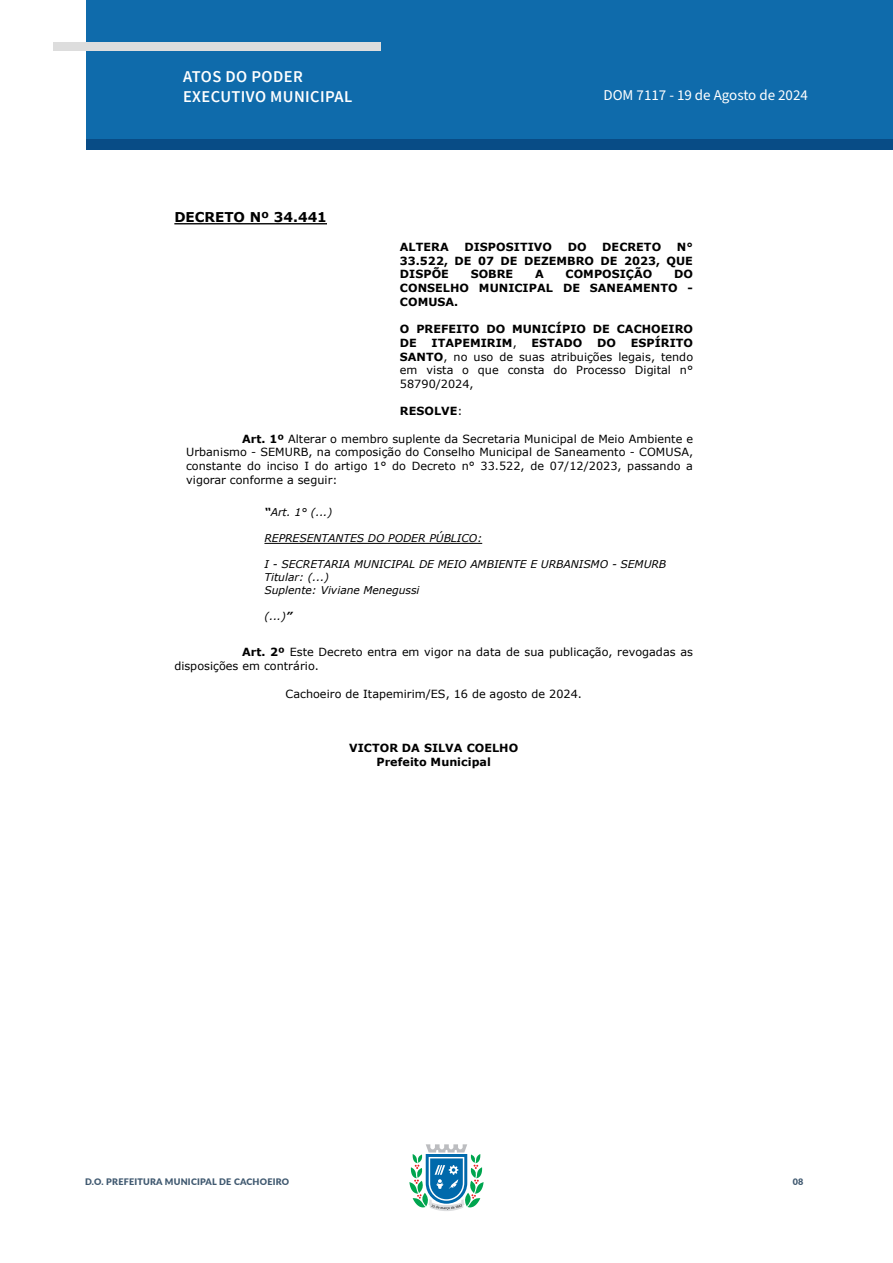
<style>
.page{position:relative;width:893px;height:1263px;background:#fff}
.page>*{position:absolute;margin:0;border:0;box-sizing:border-box;transform-origin:0 0}
.t1{font:600 16.5px/19.8px "Source Sans Pro";letter-spacing:.025em;color:#fff}
.t2{font:15px "Source Sans Pro";color:#fff}
.t3{font:700 13.5px "Verdana";color:#000}
.t4{font:11.25px/13.6px "Verdana";letter-spacing:.005em;color:#000;text-align:justify}
.t5{font:700 11.25px/13.6px "Verdana";color:#000;text-align:justify}
.t6{font:italic 10.65px/13px "Verdana";color:#000}
.t7{font:900 9px "Lato";letter-spacing:.025em;color:#405970}
.s1{font-weight:700}
.s2{font-weight:400}
</style>
<div class="page">
<svg style="left:409px;top:1144px;width:75px;height:67px"></svg>
<div style="left:86px;top:0;width:807px;height:140px;background:#0f6bab"></div>
<div style="left:87px;top:140px;width:806px;height:10px;background:#084c86"></div>
<div style="left:53px;top:42px;width:328px;height:9px;background:#ddd"></div>
<hr style="left:174px;top:223px;width:153px;height:1px;background:#000">
<hr style="left:264px;top:543px;width:218px;height:1px;background:#000">
<h1 class="t1" style="left:183px;top:67px;width:171px">ATOS DO PODER<br>EXECUTIVO MUNICIPAL</h1>
<p class="t3" style="left:174px;top:208px;width:154px">DECRETO Nº 34.441</p>
<p class="t2" style="left:603px;top:85px;width:206px">DOM 7117 - 19 de Agosto de 2024</p>
<p class="t5" style="left:400px;top:240px;width:50px">ALTERA</p>
<p class="t5" style="left:464px;top:240px;width:89px">DISPOSITIVO</p>
<p class="t5" style="left:568px;top:240px;width:20px">DO</p>
<p class="t5" style="left:602px;top:240px;width:60px">DECRETO</p>
<p class="t5" style="left:400px;top:240px;width:295px;text-indent:277px">N° 33.522, DE 07 DE DEZEMBRO DE 2023, QUE DISPÕE</p>
<p class="t5" style="left:471px;top:267px;width:44px">SOBRE</p>
<p class="t5" style="left:535px;top:267px;width:10px">A</p>
<p class="t5" style="left:566px;top:267px;width:88px">COMPOSIÇÃO</p>
<p class="t5" style="left:400px;top:267px;width:295px;text-indent:274px">DO CONSELHO MUNICIPAL DE SANEAMENTO - COMUSA.</p>
<p class="t5" style="left:400px;top:322px;width:295px">O PREFEITO DO MUNICÍPIO DE CACHOEIRO<br>DE</p>
<p class="t4" style="left:400px;top:336px;width:295px;text-indent:231px"><span class="s1">ESPÍRITO SANTO</span>, no uso de suas atribuições legais, tendo em vista o que consta do Processo Digital n° 58790/2024,</p>
<p class="t5" style="left:400px;top:404px;width:64px">RESOLVE<span class="s2">:</span></p>
<p class="t4" style="left:186px;top:432px;width:509px;text-indent:56px"><span class="s1">Art. 1º</span> Alterar o membro suplente da Secretaria Municipal de Meio Ambiente e Urbanismo - SEMURB, na composição do Conselho Municipal de Saneamento - COMUSA, constante do inciso I do artigo 1° do Decreto n° 33.522, de 07/12/2023, passando a vigorar conforme a seguir:</p>
<p class="t6" style="left:264px;top:506px;width:69px"><span class="s1">“</span>Art. 1° (...)</p>
<p class="t6" style="left:264px;top:532px;width:219px">REPRESENTANTES DO PODER PÚBLICO:</p>
<p class="t6" style="left:264px;top:558px;width:403px">I - SECRETARIA MUNICIPAL DE MEIO AMBIENTE E URBANISMO - SEMURB<br>Titular: (...)<br>Suplente: Viviane Menegussi</p>
<p class="t6" style="left:265px;top:610px;width:29px">(...)<span class="s1">”</span></p>
<p class="t4" style="left:174px;top:645px;width:520px;text-indent:68px"><span class="s1">Art. 2º</span> Este Decreto entra em vigor na data de sua publicação, revogadas as disposições em contrário.</p>
<p class="t4" style="left:286px;top:687px;width:298px">Cachoeiro de Itapemirim/ES, 16 de agosto de 2024.</p>
<p class="t5" style="left:432px;top:336px;width:87px">ITAPEMIRIM<span class="s2">,</span></p>
<p class="t5" style="left:531px;top:336px;width:52px">ESTADO</p>
<p class="t5" style="left:597px;top:336px;width:20px">DO</p>
<p class="t5" style="left:349px;top:741px;width:171px;text-align:center">VICTOR DA SILVA COELHO<br>Prefeito Municipal</p>
<p class="t7" style="left:85px;top:1175px;width:206px">D.O. PREFEITURA MUNICIPAL DE CACHOEIRO</p>
<p class="t7" style="left:793px;top:1175px;width:12px">08</p>
</div>
